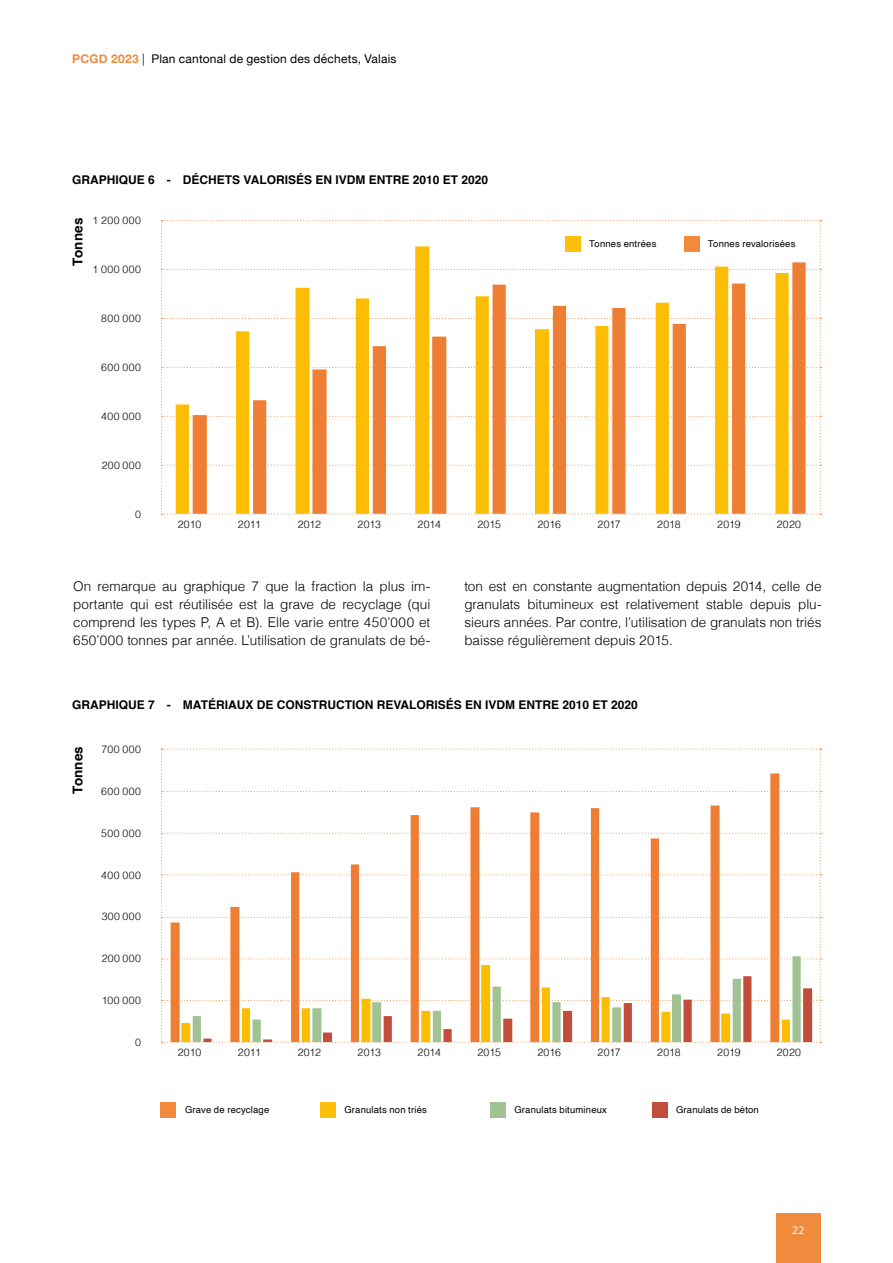
<style>
.page{position:relative;width:893px;height:1263px;background:#fff}
.page>*{position:absolute;margin:0;border:0;box-sizing:border-box;transform-origin:0 0}
.t1{font:300 13.5px/18px "Helvetica";color:#000;text-align:justify}
.t2{font:700 13.5px "Helvetica";letter-spacing:.01em;color:#000}
.t3{font:700 12px "Helvetica";color:#000}
.t4{font:12px "Helvetica Neue";letter-spacing:.015em;color:#000}
.t5{font:12px "Source Sans Pro";color:#fff}
.t6{font:300 10.5px "Helvetica";letter-spacing:.035em;color:#000}
.t7{font:9.45px "Helvetica";letter-spacing:.02em;color:#000}
.s1{font-weight:700;color:#f18a3d}
.s2{font-weight:300}
</style>
<div class="page">
<div style="left:776px;top:1213px;width:45px;height:50px;background:#f18a3d"></div>
<div style="left:161px;top:1102px;width:15px;height:15px;background:#f18a3d"></div>
<div style="left:491px;top:1102px;width:15px;height:15px;background:#a1c292"></div>
<div style="left:652px;top:1102px;width:15px;height:15px;background:#c14d3a"></div>
<svg style="left:161px;top:748px;width:661px;height:295px"></svg>
<svg style="left:161px;top:220px;width:661px;height:295px"></svg>
<div style="left:321px;top:1102px;width:15px;height:15px;background:#fcbf0b"></div>
<p class="t4" style="left:72px;top:50px;width:326px"><span class="s1">PCGD 2023</span> <span class="s2">|</span> Plan cantonal de gestion des déchets, Valais</p>
<p class="t3" style="left:72px;top:173px;width:417px">GRAPHIQUE 6 - DÉCHETS VALORISÉS EN IVDM ENTRE 2010 ET 2020</p>
<p class="t2" style="left:69px;top:266px;width:49px;rotate:-90deg">Tonnes</p>
<p class="t6" style="left:93px;top:212px;width:50px">1 200 000</p>
<p class="t6" style="left:92px;top:261px;width:50px">1 000 000</p>
<p class="t6" style="left:101px;top:309px;width:41px">800 000</p>
<p class="t6" style="left:101px;top:358px;width:41px">600 000</p>
<p class="t6" style="left:101px;top:407px;width:41px">400 000</p>
<p class="t6" style="left:102px;top:456px;width:41px">200 000</p>
<p class="t6" style="left:135px;top:505px;width:7px">0</p>
<p class="t7" style="left:589px;top:237px;width:69px">Tonnes entrées</p>
<p class="t7" style="left:708px;top:237px;width:89px">Tonnes revalorisées</p>
<p class="t6" style="left:178px;top:515px;width:25px">2010</p>
<p class="t6" style="left:238px;top:515px;width:24px">2011</p>
<p class="t6" style="left:298px;top:515px;width:25px">2012</p>
<p class="t6" style="left:358px;top:515px;width:25px">2013</p>
<p class="t6" style="left:418px;top:515px;width:25px">2014</p>
<p class="t6" style="left:477px;top:515px;width:25px">2015</p>
<p class="t6" style="left:537px;top:515px;width:25px">2016</p>
<p class="t6" style="left:597px;top:515px;width:25px">2017</p>
<p class="t6" style="left:657px;top:515px;width:25px">2018</p>
<p class="t6" style="left:717px;top:515px;width:25px">2019</p>
<p class="t6" style="left:777px;top:515px;width:26px">2020</p>
<p class="t1" style="left:73px;top:576px;width:359px">On remarque au graphique 7 que la fraction la plus im&shy;portante qui est réutilisée est la grave de recyclage (qui comprend les types P, A et B). Elle varie entre 450’000 et 650’000 tonnes par année. L’utilisation de granulats de bé-</p>
<p class="t1" style="left:464px;top:576px;width:359px">ton est en constante augmentation depuis 2014, celle de granulats bitumineux est relativement stable depuis plu&shy;sieurs années. Par contre, l’utilisation de granulats non triés baisse régulièrement depuis 2015.</p>
<p class="t3" style="left:72px;top:697px;width:567px">GRAPHIQUE 7 - MATÉRIAUX DE CONSTRUCTION REVALORISÉS EN IVDM ENTRE 2010 ET 2020</p>
<p class="t2" style="left:69px;top:794px;width:49px;rotate:-90deg">Tonnes</p>
<p class="t6" style="left:102px;top:740px;width:41px">700 000</p>
<p class="t6" style="left:101px;top:782px;width:41px">600 000</p>
<p class="t6" style="left:101px;top:824px;width:41px">500 000</p>
<p class="t6" style="left:101px;top:866px;width:41px">400 000</p>
<p class="t6" style="left:102px;top:908px;width:41px">300 000</p>
<p class="t6" style="left:102px;top:950px;width:41px">200 000</p>
<p class="t6" style="left:102px;top:991px;width:41px">100 000</p>
<p class="t6" style="left:135px;top:1033px;width:7px">0</p>
<p class="t6" style="left:178px;top:1043px;width:25px">2010</p>
<p class="t6" style="left:238px;top:1043px;width:24px">2011</p>
<p class="t6" style="left:298px;top:1043px;width:25px">2012</p>
<p class="t6" style="left:358px;top:1043px;width:25px">2013</p>
<p class="t6" style="left:418px;top:1043px;width:25px">2014</p>
<p class="t6" style="left:477px;top:1043px;width:25px">2015</p>
<p class="t6" style="left:537px;top:1043px;width:25px">2016</p>
<p class="t6" style="left:597px;top:1043px;width:25px">2017</p>
<p class="t6" style="left:657px;top:1043px;width:25px">2018</p>
<p class="t6" style="left:717px;top:1043px;width:25px">2019</p>
<p class="t6" style="left:777px;top:1043px;width:26px">2020</p>
<p class="t7" style="left:185px;top:1103px;width:86px">Grave de recyclage</p>
<p class="t7" style="left:344px;top:1103px;width:84px">Granulats non triés</p>
<p class="t7" style="left:514px;top:1103px;width:94px">Granulats bitumineux</p>
<p class="t7" style="left:676px;top:1103px;width:84px">Granulats de béton</p>
<p class="t5" style="left:792px;top:1222px;width:14px">22</p>
</div>
